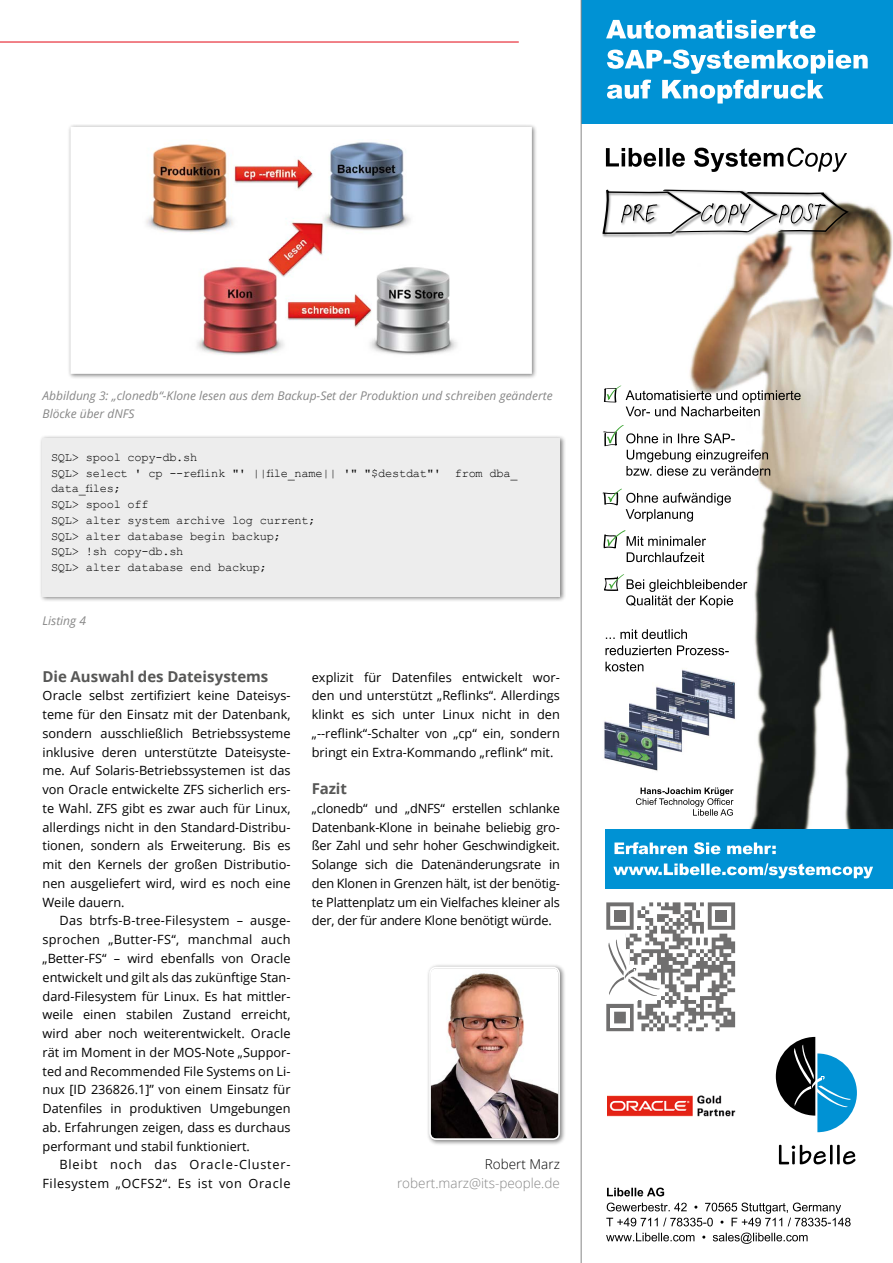
<style>
.page{position:relative;width:893px;height:1263px;background:#fff}
.page>*{position:absolute;margin:0;border:0;box-sizing:border-box;transform-origin:0 0}
.t1{font:700 15px "Open Sans";letter-spacing:-.005em;color:#575756}
.t2{font:300 13.5px "Open Sans";color:#878787}
.t3{font:300 13.5px "Open Sans";color:#000}
.t4{font:12.75px/18.8px "Open Sans";color:#000;text-align:justify}
.t5{font:12.75px/18.8px "Open Sans";letter-spacing:.055em;color:#000;text-align:right}
.t6{font:12px/15.8px "Courier New";letter-spacing:-.02em;color:#000}
.t7{font:italic 12px/17.2px "Open Sans";color:#878787}
</style>
<div class="page">
<hr style="left:0;top:42px;width:519px;height:1px;background:#e30613">
<div style="left:39px;top:435px;width:527px;height:168px;background:#000;opacity:.5"></div>
<div style="left:43px;top:438px;width:517px;height:158px;background:#ededed"></div>
<div style="left:426px;top:963px;width:140px;height:183px;background:#000;opacity:.5"></div>
<img style="left:432px;top:970px;width:125px;height:167px">
<div style="left:429px;top:967px;width:131px;height:173px;border:2px solid #fff;border-radius:6px"></div>
<svg style="left:581px;top:0;width:312px;height:1263px"></svg>
<svg style="left:69px;top:125px;width:466px;height:252px"></svg>
<p class="t7" style="left:43px;top:387px;width:512px">Abbildung 3: „clonedb“-Klone lesen aus dem Backup-Set der Produktion und schreiben geänderte<br>Blöcke über dNFS</p>
<p class="t6" style="left:51px;top:449px;width:468px">SQL&gt; spool copy-db.sh<br>SQL&gt; select ' cp --reflink "' ||file_name|| '" "$destdat"' from dba_ data_files;<br>SQL&gt; spool off<br>SQL&gt; alter system archive log current;<br>SQL&gt; alter database begin backup;<br>SQL&gt; !sh copy-db.sh<br>SQL&gt; alter database end backup;</p>
<p class="t7" style="left:43px;top:612px;width:45px">Listing 4</p>
<p class="t1" style="left:43px;top:666px;width:227px">Die Auswahl des Dateisystems</p>
<p class="t4" style="left:43px;top:686px;width:250px">Oracle selbst zertifiziert keine Dateisys&shy;teme für den Einsatz mit der Datenbank, sondern ausschließlich Betriebssysteme inklusive deren unterstützte Dateisyste&shy;me. Auf Solaris-Betriebssystemen ist das von Oracle entwickelte ZFS sicherlich ers&shy;te Wahl. ZFS gibt es zwar auch für Linux, allerdings nicht in den Standard-Distribu&shy;tionen, sondern als Erweiterung. Bis es mit den Kernels der großen Distributio&shy;nen ausgeliefert wird, wird es noch eine Weile dauern.</p>
<p class="t4" style="left:43px;top:911px;width:250px;text-indent:17px">Das btrfs-B-tree-Filesystem – ausge&shy;sprochen „Butter-FS“, manchmal auch „Better-FS“ – wird ebenfalls von Oracle entwickelt und gilt als das zukünftige Stan&shy;dard-Filesystem für Linux. Es hat mittler&shy;weile einen stabilen Zustand erreicht, wird aber noch weiterentwickelt. Oracle rät im Moment in der MOS-Note „Suppor&shy;ted and Recommended File Systems on Li&shy;nux [ID 236826.1]” von einem Einsatz für Datenfiles in produktiven Umgebungen ab. Erfahrungen zeigen, dass es durchaus performant und stabil funktioniert.</p>
<p class="t5" style="left:43px;top:1155px;width:250px">Bleibt noch das Oracle-Cluster-<br>Filesystem „OCFS2“. Es ist von Oracle</p>
<p class="t4" style="left:312px;top:667px;width:250px">explizit für Datenfiles entwickelt wor&shy;den und unterstützt „Reflinks“. Allerdings klinkt es sich unter Linux nicht in den „--reflink“-Schalter von „cp“ ein, sondern bringt ein Extra-Kommando „reflink“ mit.</p>
<p class="t1" style="left:312px;top:778px;width:37px">Fazit</p>
<p class="t4" style="left:312px;top:798px;width:250px">„clonedb“ und „dNFS“ erstellen schlanke Datenbank-Klone in beinahe beliebig gro&shy;ßer Zahl und sehr hoher Geschwindigkeit.<br>Solange sich die Datenänderungsrate in den Klonen in Grenzen hält, ist der benötig&shy;te Plattenplatz um ein Vielfaches kleiner als der, der für andere Klone benötigt würde.</p>
<p class="t3" style="left:485px;top:1155px;width:76px">Robert Marz</p>
<p class="t2" style="left:397px;top:1174px;width:164px">robert.marz@its-people.de</p>
</div>
